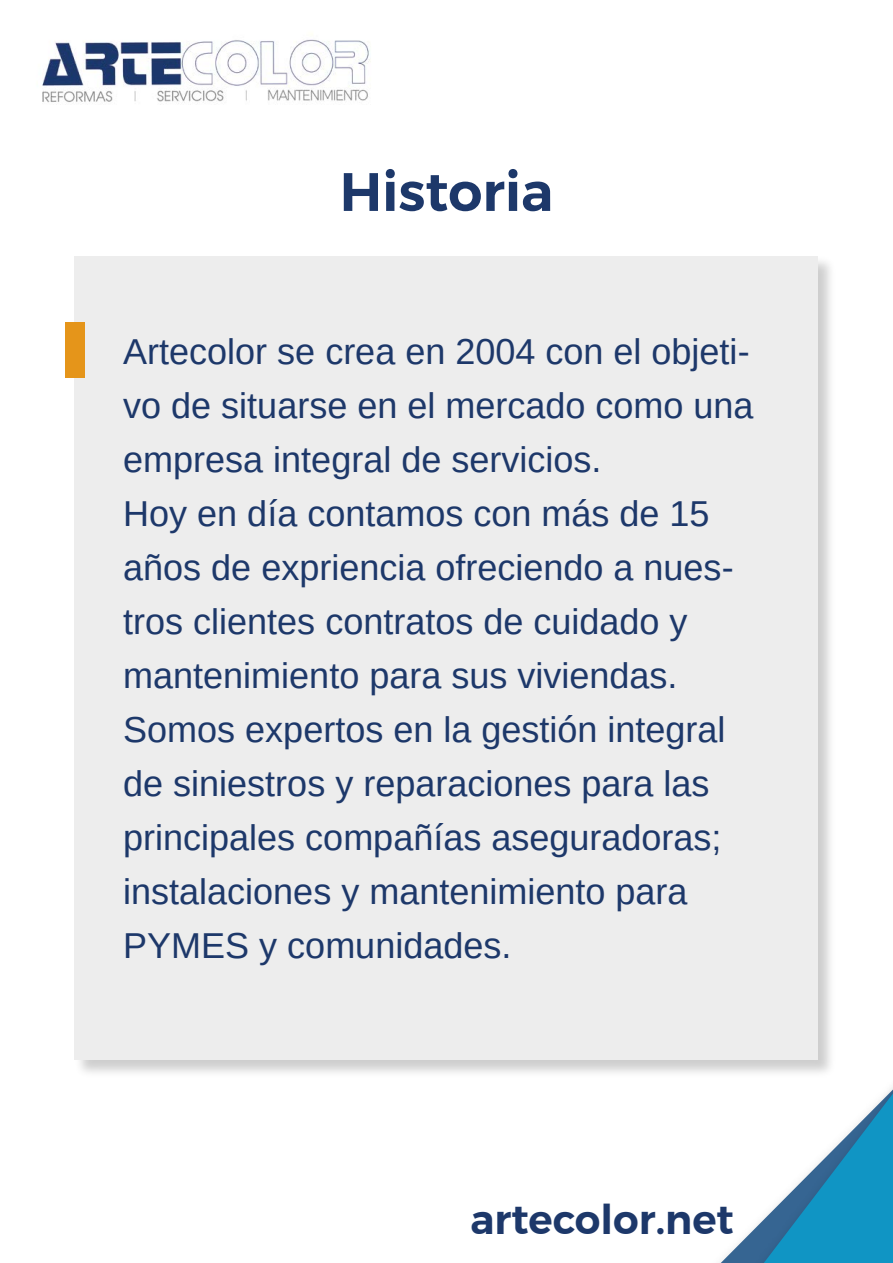
<style>
.page{position:relative;width:893px;height:1263px;background:#fff}
.page>*{position:absolute;margin:0;border:0;box-sizing:border-box;transform-origin:0 0}
.t1{font:600 54px "Montserrat";color:#1d386a}
.t2{font:600 40.5px "Montserrat";color:#1d386a}
.t3{font:36px/54px "Arimo";color:#1d386a}
</style>
<div class="page">
<img style="left:42px;top:39px;width:329px;height:64px">
<svg style="left:721px;top:1089px;width:172px;height:174px"></svg>
<img style="left:70px;top:256px;width:761px;height:817px">
<div style="left:75px;top:256px;width:743px;height:804px;background:#ededed"></div>
<div style="left:65px;top:322px;width:20px;height:55px;background:#e5951a"></div>
<h1 class="t1" style="left:340px;top:149px;width:215px">Historia</h1>
<p class="t3" style="left:123px;top:324px;width:632px">Artecolor se crea en 2004 con el objeti&shy;vo de situarse en el mercado como una empresa integral de servicios.<br>Hoy en día contamos con más de 15 años de expriencia ofreciendo a nues&shy;tros clientes contratos de cuidado y mantenimiento para sus viviendas.<br>Somos expertos en la gestión integral de siniestros y reparaciones para las principales compañías aseguradoras; instalaciones y mantenimiento para PYMES y comunidades.</p>
<p class="t2" style="left:470px;top:1188px;width:265px">artecolor.net</p>
</div>
